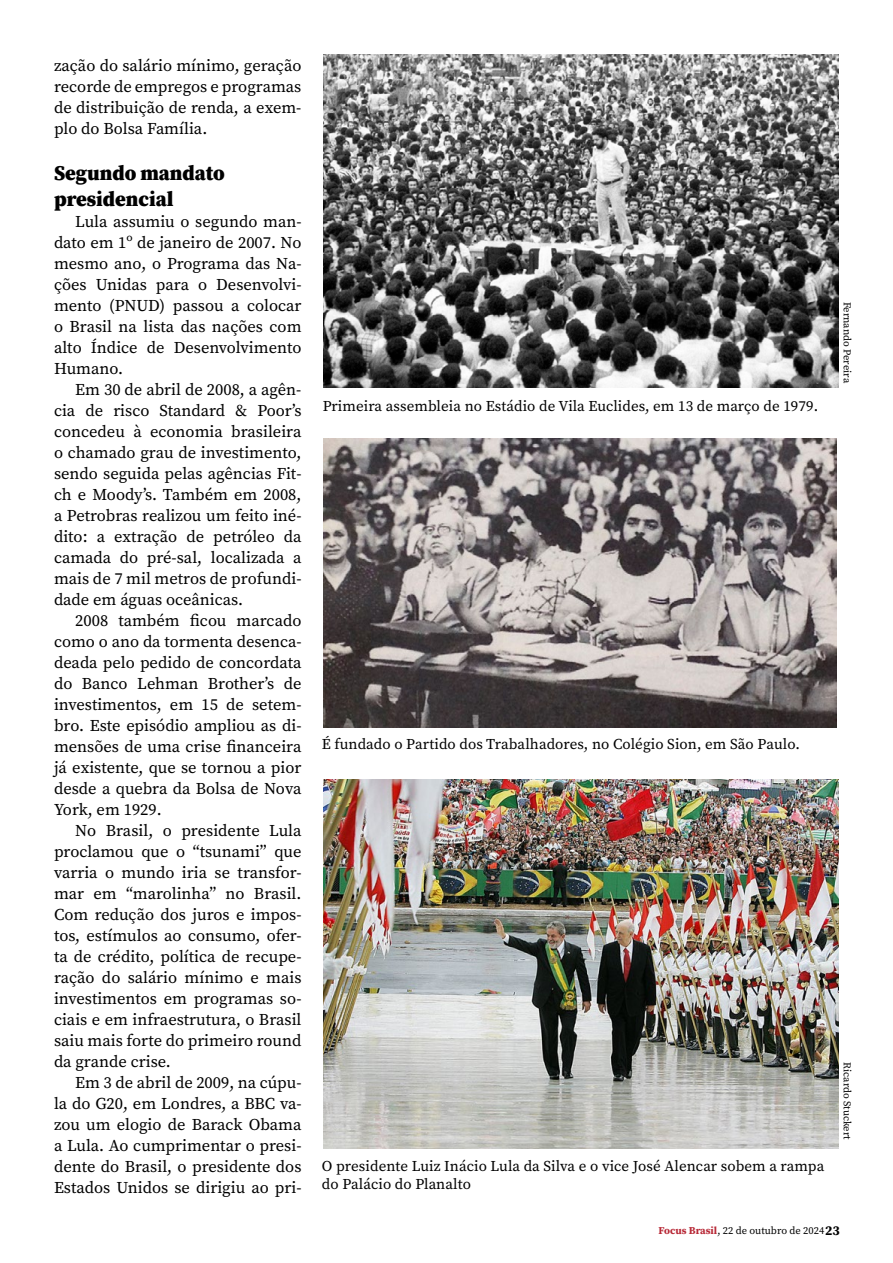
<style>
.page{position:relative;width:893px;height:1263px;background:#fff}
.page>*{position:absolute;margin:0;border:0;box-sizing:border-box;transform-origin:0 0}
.t1{font:900 21px/25.2px "Source Serif Pro";color:#000}
.t2{font:16.5px/21px "Source Serif Pro";color:#000;text-align:justify}
.t3{font:15px/18px "Source Serif Pro";letter-spacing:.005em;color:#000}
.t4{font:10.5px "Source Serif Pro";color:#000}
.s1{font-weight:700;color:#b72735}
.s2{font-weight:700;font-size:13.5px}
</style>
<div class="page">
<img style="left:323px;top:439px;width:514px;height:289px">
<img style="left:323px;top:54px;width:516px;height:334px">
<img style="left:323px;top:779px;width:516px;height:369px">
<p class="t2" style="left:54px;top:55px;width:249px">zação do salário mínimo, geração recorde de empregos e programas de distribuição de renda, a exem&shy;plo do Bolsa Família.</p>
<p class="t1" style="left:54px;top:160px;width:172px">Segundo mandato presidencial</p>
<p class="t2" style="left:54px;top:210px;width:249px;text-indent:21px">Lula assumiu o segundo man&shy;dato em 1º de janeiro de 2007. No mesmo ano, o Programa das Na&shy;ções Unidas para o Desenvolvi&shy;mento (PNUD) passou a colocar o Brasil na lista das nações com alto Índice de Desenvolvimento Humano.</p>
<p class="t2" style="left:54px;top:379px;width:249px;text-indent:21px">Em 30 de abril de 2008, a agên&shy;cia de risco Standard &amp; Poor’s concedeu à economia brasileira o chamado grau de investimento, sendo seguida pelas agências Fit&shy;ch e Moody’s. Também em 2008, a Petrobras realizou um feito iné&shy;dito: a extração de petróleo da camada do pré-sal, localizada a mais de 7 mil metros de profundi&shy;dade em águas oceânicas.</p>
<p class="t2" style="left:54px;top:610px;width:249px;text-indent:21px">2008 também ficou marcado como o ano da tormenta desenca&shy;deada pelo pedido de concordata do Banco Lehman Brother’s de investimentos, em 15 de setem&shy;bro. Este episódio ampliou as di&shy;mensões de uma crise financeira já existente, que se tornou a pior desde a quebra da Bolsa de Nova York, em 1929.</p>
<p class="t2" style="left:54px;top:820px;width:249px;text-indent:21px">No Brasil, o presidente Lula proclamou que o “tsunami” que varria o mundo iria se transfor&shy;mar em “marolinha” no Brasil.<br>Com redução dos juros e impos&shy;tos, estímulos ao consumo, ofer&shy;ta de crédito, política de recupe&shy;ração do salário mínimo e mais investimentos em programas so&shy;ciais e em infraestrutura, o Brasil saiu mais forte do primeiro round da grande crise.</p>
<p class="t2" style="left:54px;top:1072px;width:249px;text-indent:21px">Em 3 de abril de 2009, na cúpu&shy;la do G20, em Londres, a BBC va&shy;zou um elogio de Barack Obama a Lula. Ao cumprimentar o presi&shy;dente do Brasil, o presidente dos Estados Unidos se dirigiu ao pri-</p>
<p class="t3" style="left:323px;top:397px;width:497px">Primeira assembleia no Estádio de Vila Euclides, em 13 de março de 1979.</p>
<p class="t4" style="left:854px;top:301px;width:83px;rotate:90deg">Fernando Pereira</p>
<p class="t3" style="left:322px;top:735px;width:480px">É fundado o Partido dos Trabalhadores, no Colégio Sion, em São Paulo.</p>
<p class="t3" style="left:322px;top:1156px;width:504px">O presidente Luiz Inácio Lula da Silva e o vice José Alencar sobem a rampa do Palácio do Planalto</p>
<p class="t4" style="left:854px;top:1062px;width:79px;rotate:90deg">Ricardo Stuckert</p>
<p class="t4" style="left:658px;top:1224px;width:183px"><span class="s1">Focus Brasil</span>, 22 de outubro de 2024<span class="s2">23</span></p>
</div>
